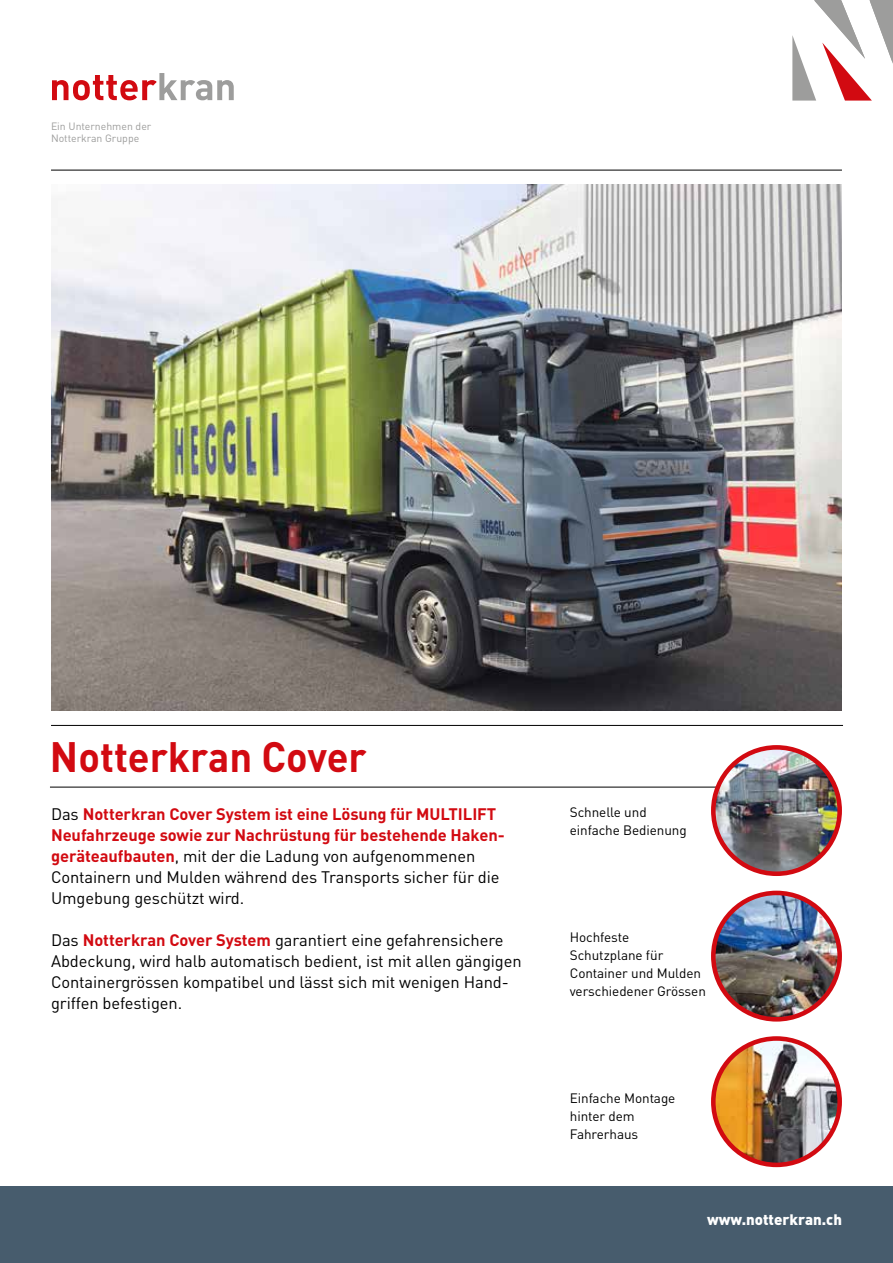
<style>
.page{position:relative;width:893px;height:1263px;background:#fff}
.page>*{position:absolute;margin:0;border:0;box-sizing:border-box;transform-origin:0 0}
.t1{font:700 42px "DIN";color:#d20a11;scale:.95 1}
.t2{font:700 16.5px/21px "DIN";letter-spacing:-.005em;color:#d20a11}
.t3{font:16.5px/21px "DIN";letter-spacing:-.005em;color:#000}
.t4{font:900 15px "DIN";color:#fff}
.t5{font:13.5px/18px "DIN";letter-spacing:-.005em;color:#000}
.t6{font:10.5px/12px "DIN";color:#9d9d9c}
.s1{font-weight:400;color:#000}
.s2{font-weight:700;color:#d20a11}
</style>
<div class="page">
<div style="left:0;top:1186px;width:893px;height:77px;background:#475c6d"></div>
<hr style="left:51px;top:170px;width:791px;height:1px;background:#000">
<svg style="left:792px;top:0;width:101px;height:101px"></svg>
<svg style="left:52px;top:73px;width:182px;height:27px"></svg>
<hr style="left:51px;top:725px;width:792px;height:1px;background:#000">
<hr style="left:50px;top:787px;width:734px;height:1px;background:#000">
<img style="left:51px;top:185px;width:791px;height:525px">
<img style="left:713px;top:747px;width:127px;height:127px;border-radius:63px">
<div style="left:711px;top:745px;width:131px;height:131px;border:5px solid #d20a11;border-radius:50%"></div>
<img style="left:713px;top:893px;width:127px;height:126px;border-radius:63px">
<div style="left:711px;top:891px;width:131px;height:130px;border:5px solid #d20a11;border-radius:50%"></div>
<img style="left:713px;top:1038px;width:127px;height:127px;border-radius:63px">
<div style="left:711px;top:1036px;width:131px;height:131px;border:5px solid #d20a11;border-radius:50%"></div>
<p class="t6" style="left:51px;top:120px;width:102px">Ein Unternehmen der<br>Notterkran Gruppe</p>
<h1 class="t1" style="left:50px;top:729px;width:335px">Notterkran Cover</h1>
<p class="t2" style="left:51px;top:802px;width:455px"><span class="s1">Das</span> Notterkran Cover System ist eine Lösung für MULTILIFT Neufahrzeuge sowie zur Nachrüstung für bestehende Haken&shy;geräteaufbauten<span class="s1">, mit der die Ladung von aufgenommenen Containern und Mulden während des Transports sicher für die Umgebung geschützt wird.</span></p>
<p class="t3" style="left:51px;top:929px;width:472px">Das <span class="s2">Notterkran Cover System</span> garantiert eine gefahrensichere Abdeckung, wird halb automatisch bedient, ist mit allen gängigen Containergrössen kompatibel und lässt sich mit wenigen Hand&shy;griffen befestigen.</p>
<p class="t5" style="left:570px;top:803px;width:119px">Schnelle und einfache Bedienung</p>
<p class="t5" style="left:570px;top:928px;width:138px">Hochfeste<br>Schutzplane für<br>Container und Mulden verschiedener Grössen</p>
<p class="t5" style="left:570px;top:1088px;width:107px">Einfache Montage hinter dem<br>Fahrerhaus</p>
<p class="t4" style="left:707px;top:1209px;width:136px">www.notterkran.ch</p>
</div>
